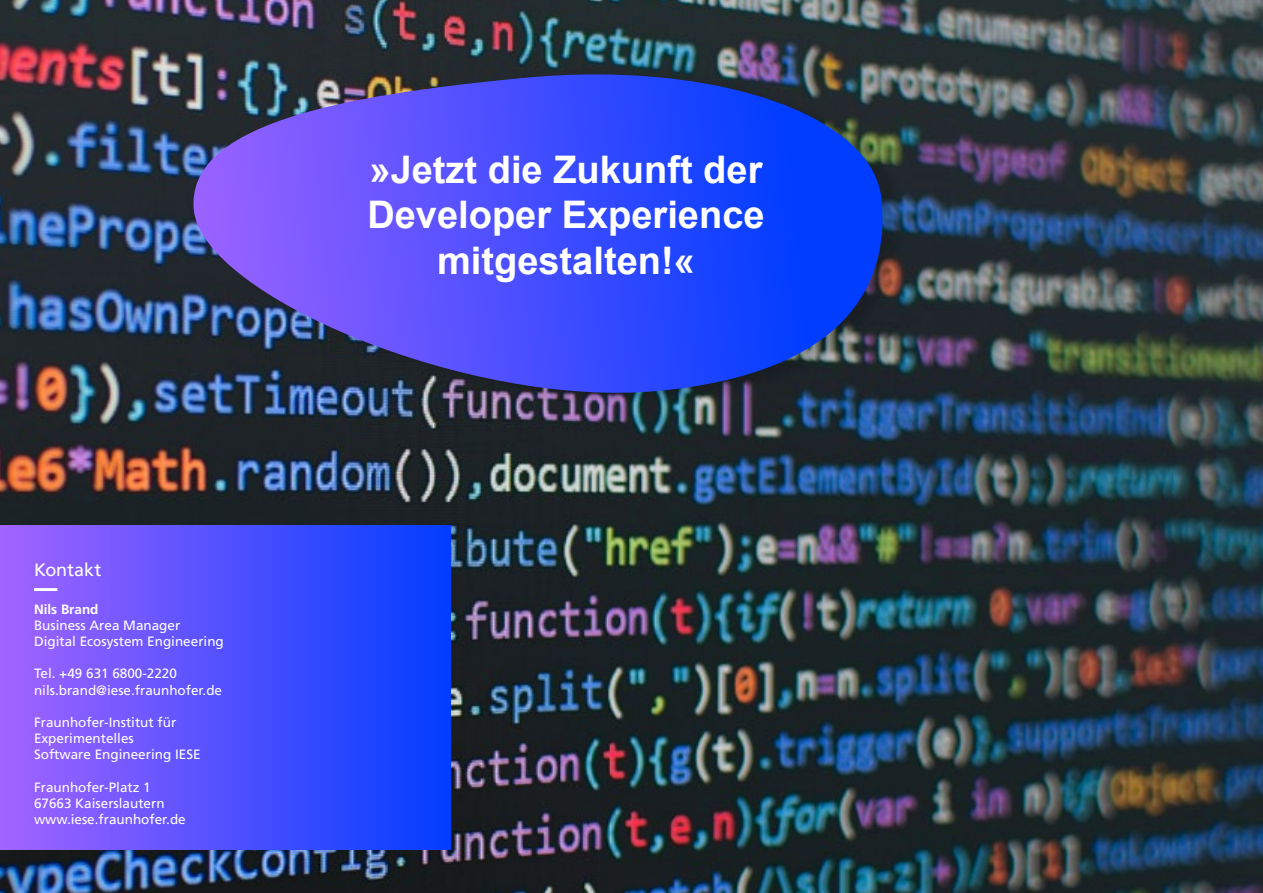
<style>
.page{position:relative;width:1263px;height:893px;background:#fff}
.page>*{position:absolute;margin:0;border:0;box-sizing:border-box;transform-origin:0 0}
.t1{font:700 37.95px/45.6px "Arial";color:#fff;text-align:center}
.t2{font:18px "Frutiger LT Com";letter-spacing:-.005em;color:#fff}
.t3{font:13.5px/16.2px "Frutiger LT Com";color:#fff}
.t4{font:700 13.5px "Frutiger LT Com";color:#fff}
</style>
<div class="page">
<img style="left:0;top:0;width:1263px;height:893px">
<div style="left:199px;top:72px;width:705px;height:335px;background:#000;opacity:.15"></div>
<svg style="left:186px;top:74px;width:703px;height:335px;background:#3c48ce"></svg>
<div style="left:0;top:525px;width:451px;height:324px;background:linear-gradient(to right,#a264ff,#013dff)"></div>
<svg style="left:34px;top:588px;width:225px;height:3px"></svg>
<h2 class="t2" style="left:34px;top:559px;width:69px">Kontakt</h2>
<p class="t4" style="left:34px;top:601px;width:66px">Nils Brand</p>
<p class="t3" style="left:34px;top:617px;width:191px">Business Area Manager<br>Digital Ecosystem Engineering</p>
<p class="t3" style="left:34px;top:666px;width:190px">Tel. +49 631 6800-2220 nils.brand@iese.fraunhofer.de</p>
<p class="t3" style="left:34px;top:714px;width:168px">Fraunhofer-Institut für<br>Experimentelles<br>Software Engineering IESE</p>
<p class="t3" style="left:34px;top:779px;width:153px">Fraunhofer-Platz 1<br>67663 Kaiserslautern www.iese.fraunhofer.de</p>
<h1 class="t1" style="left:367px;top:148px;width:399px">»Jetzt die Zukunft der<br>Developer Experience mitgestalten!«</h1>
</div>
